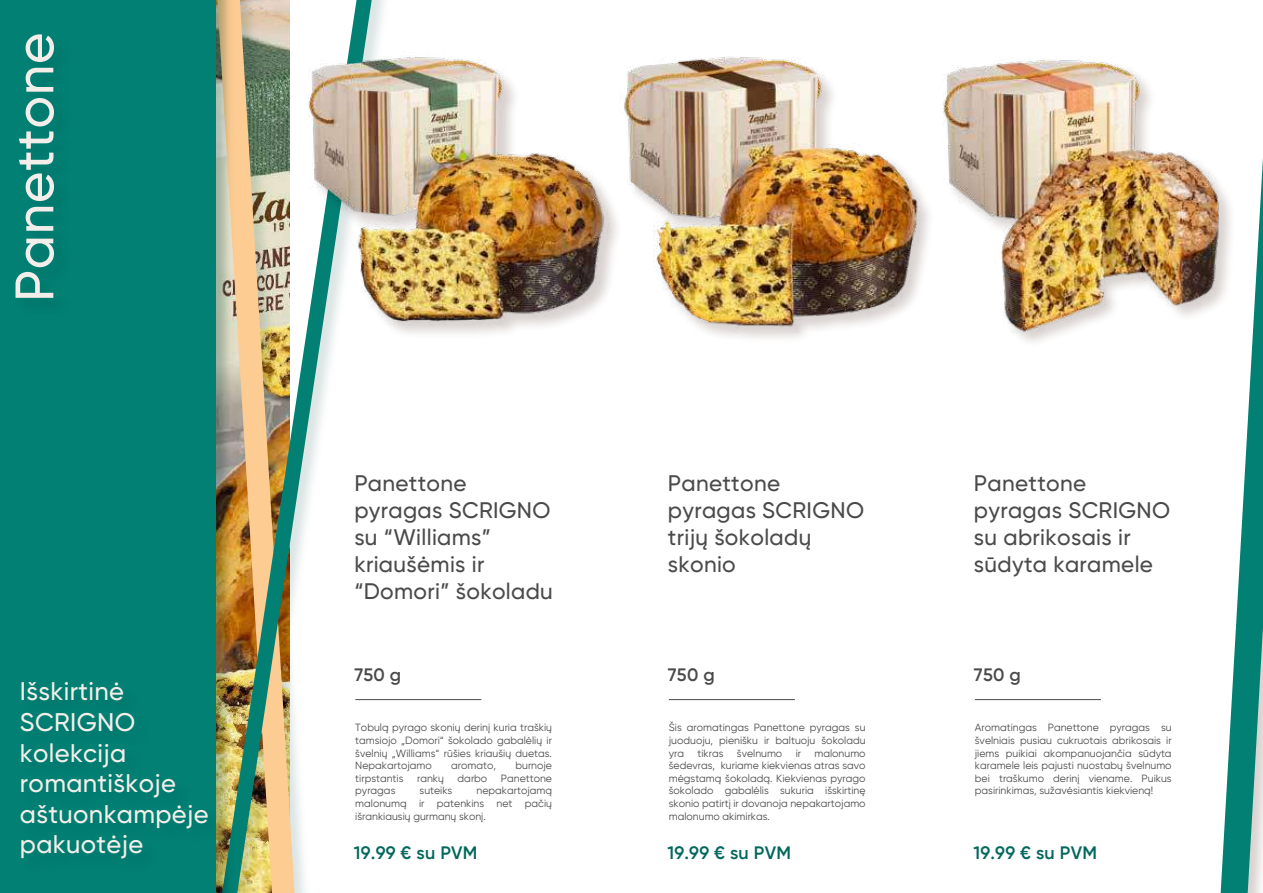
<style>
.page{position:relative;width:1263px;height:893px;background:#fff}
.page>*{position:absolute;margin:0;border:0;box-sizing:border-box;transform-origin:0 0}
.t1{font:500 54px "Gilroy";letter-spacing:.015em;color:#f3eee9}
.t2{font:500 25.5px/30.6px "Gilroy";letter-spacing:.015em;color:#f3eee9}
.t3{font:500 22.5px/27px "Gilroy";letter-spacing:.015em;color:#4b4a4a}
.t4{font:600 18px "Gilroy";letter-spacing:.015em;color:#00675c}
.t5{font:600 18px "Gilroy";letter-spacing:.015em;color:#4b4a4a}
.t6{font:10.5px/12.6px "Gilroy";color:#4b4a4a;text-align:justify}
</style>
<div class="page">
<svg style="left:1220px;top:158px;width:43px;height:735px"></svg>
<hr style="left:975px;top:699px;width:126px;height:1px;background:#4b4a4a">
<hr style="left:669px;top:699px;width:126px;height:1px;background:#4b4a4a">
<hr style="left:355px;top:699px;width:126px;height:1px;background:#4b4a4a">
<img style="left:237px;top:0;width:159px;height:893px">
<img style="left:963px;top:60px;width:297px;height:288px">
<img style="left:635px;top:57px;width:328px;height:281px">
<img style="left:304px;top:334px;width:92px;height:9px">
<img style="left:282px;top:25px;width:353px;height:309px">
<img style="left:216px;top:0;width:21px;height:893px">
<div style="left:0;top:0;width:216px;height:893px;background:#028074"></div>
<img style="left:216px;top:674px;width:92px;height:207px">
<h1 class="t1" style="left:1px;top:302px;width:271px;rotate:-90deg">Panettone</h1>
<h2 class="t2" style="left:20px;top:676px;width:190px">Išskirtinė<br>SCRIGNO kolekcija romantiškoje aštuonkampėje pakuotėje</h2>
<h3 class="t3" style="left:354px;top:469px;width:200px">Panettone pyragas SCRIGNO su “Williams” kriaušėmis ir “Domori” šokoladu</h3>
<h3 class="t5" style="left:354px;top:664px;width:48px">750 g</h3>
<p class="t6" style="left:355px;top:721px;width:198px">Tobulą pyrago skonių derinį kuria traškių tamsiojo „Domori“ šokolado gabalėlių ir švelnių „Williams“ rūšies kriaušių duetas.<br>Nepakartojamo</p>
<p class="t6" style="left:451px;top:759px;width:46px">aromato,</p>
<p class="t6" style="left:515px;top:759px;width:38px">burnoje</p>
<p class="t6" style="left:355px;top:772px;width:50px">tirpstantis</p>
<p class="t6" style="left:417px;top:772px;width:28px">rankų</p>
<p class="t6" style="left:458px;top:772px;width:31px">darbo</p>
<p class="t6" style="left:501px;top:772px;width:53px">Panettone</p>
<p class="t6" style="left:355px;top:784px;width:42px">pyragas</p>
<p class="t6" style="left:420px;top:784px;width:34px">suteiks</p>
<p class="t6" style="left:355px;top:784px;width:198px;text-indent:121px">nepakartojamą malonumą ir patenkins net pačių išrankiausių gurmanų skonį.</p>
<h3 class="t4" style="left:354px;top:841px;width:125px">19.99 € su PVM</h3>
<h3 class="t3" style="left:668px;top:469px;width:198px">Panettone pyragas SCRIGNO trijų šokoladų skonio</h3>
<h3 class="t5" style="left:668px;top:664px;width:48px">750 g</h3>
<p class="t6" style="left:669px;top:721px;width:198px">Šis aromatingas Panettone pyragas su juoduoju, pienišku ir baltuoju šokoladu yra</p>
<p class="t6" style="left:669px;top:747px;width:198px;text-indent:146px">malonumo šedevras, kuriame kiekvienas atras savo mėgstamą šokoladą. Kiekvienas pyrago šokolado gabalėlis sukuria išskirtinę skonio patirtį ir dovanoja nepakartojamo malonumo akimirkas.</p>
<h3 class="t4" style="left:667px;top:841px;width:125px">19.99 € su PVM</h3>
<p class="t6" style="left:697px;top:747px;width:28px">tikras</p>
<p class="t6" style="left:737px;top:747px;width:47px">švelnumo</p>
<p class="t6" style="left:796px;top:747px;width:7px">ir</p>
<h3 class="t3" style="left:974px;top:469px;width:198px">Panettone pyragas SCRIGNO su abrikosais ir sūdyta karamele</h3>
<h3 class="t5" style="left:974px;top:664px;width:48px">750 g</h3>
<p class="t6" style="left:975px;top:721px;width:198px">Aromatingas Panettone pyragas su švelniais pusiau cukruotais abrikosais ir jiems puikiai akompanuojančia sūdyta karamele leis pajusti nuostabų švelnumo bei traškumo derinį viename. Puikus pasirinkimas, sužavėsiantis kiekvieną!</p>
<h3 class="t4" style="left:973px;top:841px;width:125px">19.99 € su PVM</h3>
</div>
